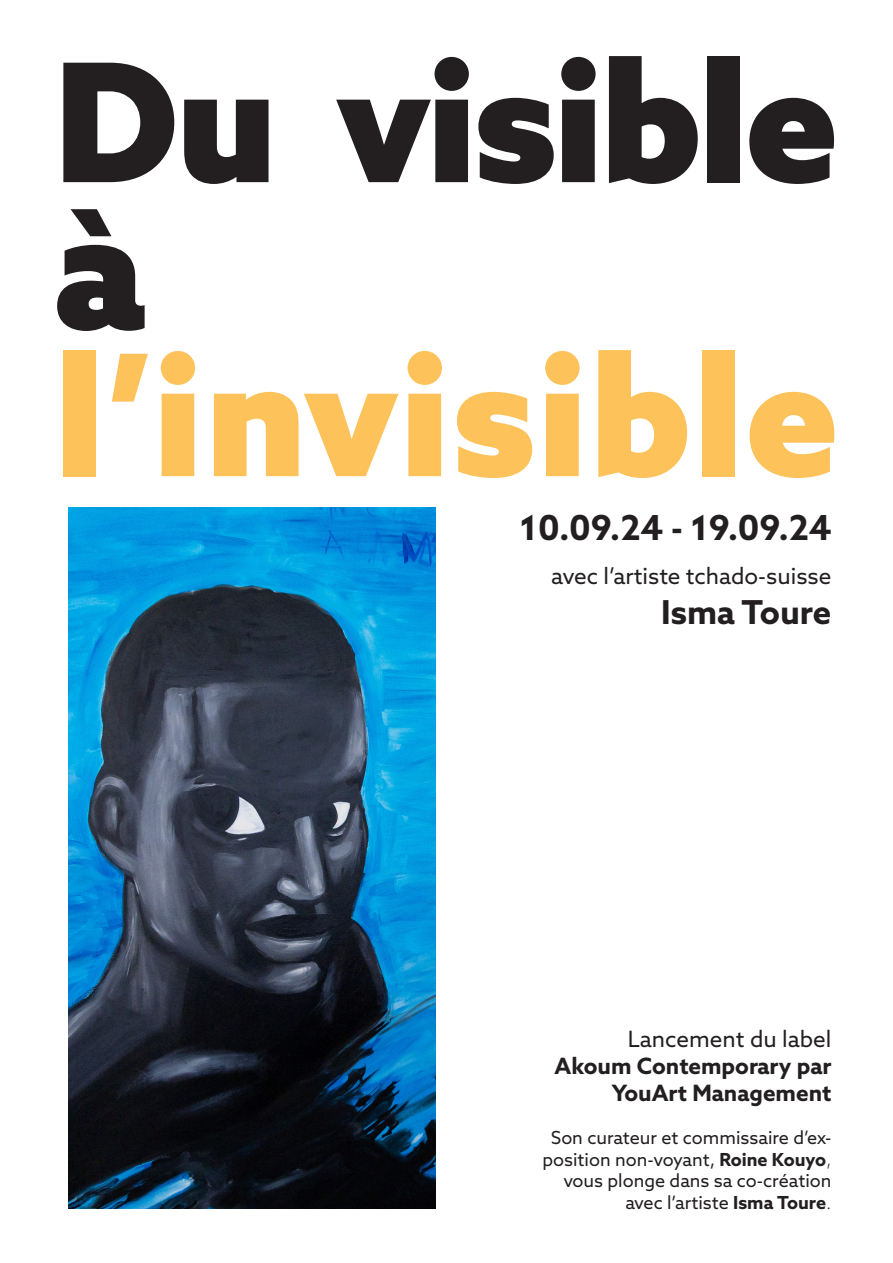
<style>
.page{position:relative;width:893px;height:1263px;background:#fff}
.page>*{position:absolute;margin:0;border:0;box-sizing:border-box;transform-origin:0 0}
.t1{font:900 165px "Azo Sans";letter-spacing:.015em;color:#fdc259}
.t2{font:900 165px "Azo Sans";letter-spacing:-.02em;color:#231f20}
.t3{font:700 34.5px "Azo Sans";color:#231f20}
.t4{font:700 33px "Azo Sans";color:#231f20}
.t5{font:22.5px "Azo Sans";color:#231f20}
.t6{font:700 22.5px "Azo Sans";color:#231f20}
.t7{font:18px/21.6px "Azo Sans";color:#231f20;text-align:right}
.s1{font-weight:700}
.s2{font-weight:300}
</style>
<div class="page">
<img style="left:68px;top:508px;width:368px;height:701px">
<p class="t2" style="left:54px;top:13px;width:786px">Du visible</p>
<p class="t2" style="left:54px;top:160px;width:93px">à</p>
<p class="t1" style="left:54px;top:307px;width:787px">l’invisible</p>
<p class="t3" style="left:520px;top:505px;width:313px">10.09.24 - 19.09.24</p>
<p class="t5" style="left:551px;top:561px;width:282px">avec l’artiste tchado-suisse</p>
<p class="t4" style="left:661px;top:590px;width:172px">Isma Toure</p>
<p class="t5" style="left:628px;top:1024px;width:205px">Lancement du label</p>
<p class="t6" style="left:554px;top:1051px;width:278px">Akoum Contemporary par</p>
<p class="t6" style="left:612px;top:1078px;width:221px">YouArt Management</p>
<p class="t7" style="left:542px;top:1127px;width:290px">Son curateur et commissaire d’ex&shy;position non-voyant, <span class="s1">Roine Kouyo</span><span class="s2">, </span>vous plonge dans sa co-création avec l’artiste <span class="s1">Isma Toure</span><span class="s2">.</span></p>
</div>
